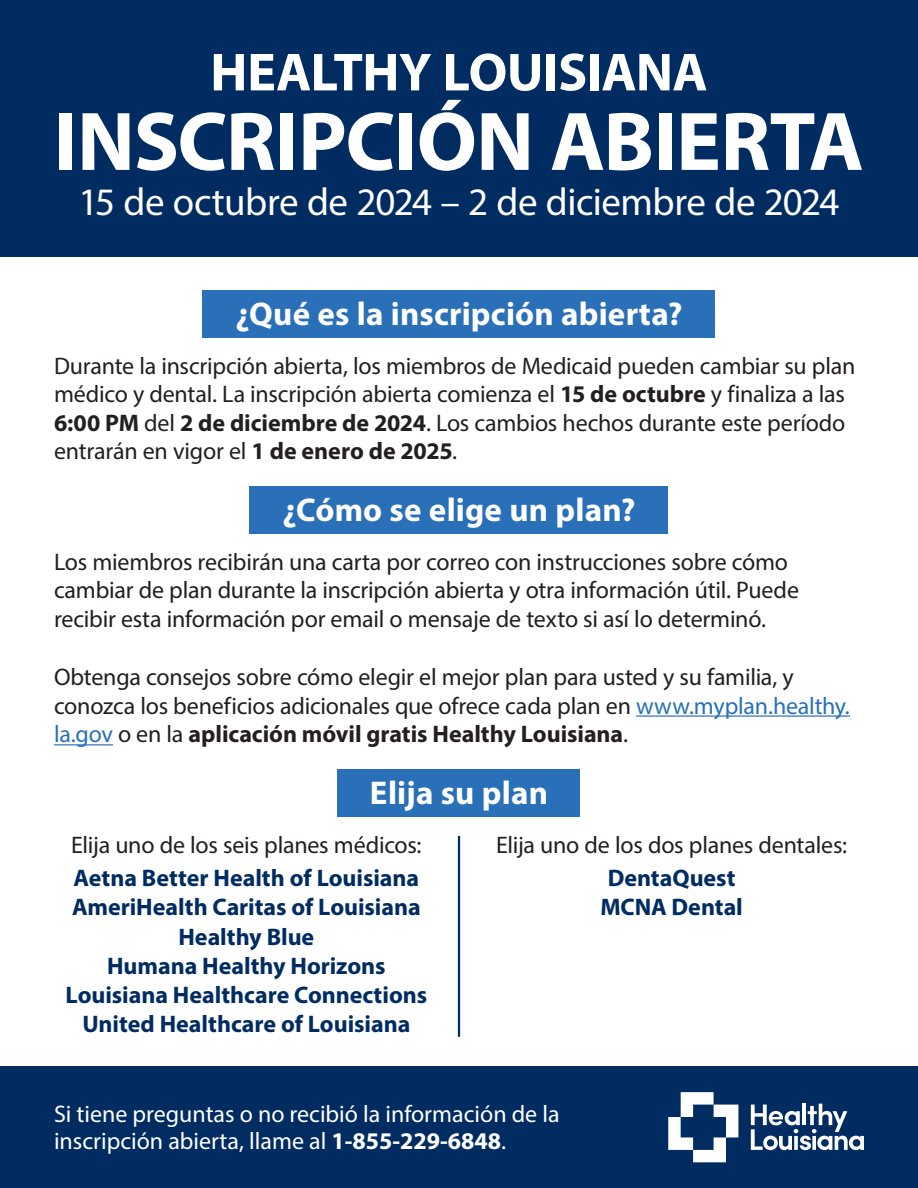
<style>
.page{position:relative;width:918px;height:1188px;background:#fff}
.page>*{position:absolute;margin:0;border:0;box-sizing:border-box;transform-origin:0 0}
.t1{font:700 84px "Myriad Pro";letter-spacing:-.01em;color:#fff}
.t2{font:700 54px "Myriad Pro";letter-spacing:-.01em;color:#fff}
.t3{font:39px "Myriad Pro";letter-spacing:-.015em;color:#fff}
.t4{font:700 33px "Myriad Pro";letter-spacing:.005em;color:#fff}
.t5{font:24px/28.8px "Myriad Pro";letter-spacing:-.01em;color:#231f20}
.t6{font:700 24px "Myriad Pro";letter-spacing:-.005em;color:#002c62}
.t7{font:24px/27px "Myriad Pro";color:#fff}
.s1{font-weight:700}
.s2{color:#2a70b8}
</style>
<div class="page">
<div style="left:0;top:0;width:918px;height:256px;background:#002c62"></div>
<div style="left:0;top:1066px;width:918px;height:122px;background:#002c62"></div>
<hr style="left:636px;top:715px;width:214px;height:2px;background:#2a70b8">
<hr style="left:54px;top:744px;width:59px;height:1px;background:#2a70b8">
<div style="left:202px;top:290px;width:514px;height:48px;background:#2a70b8"></div>
<div style="left:250px;top:486px;width:418px;height:47px;background:#2a70b8"></div>
<div style="left:338px;top:770px;width:242px;height:47px;background:#2a70b8"></div>
<svg style="left:668px;top:1092px;width:70px;height:70px"></svg>
<svg style="left:751px;top:1104px;width:113px;height:46px"></svg>
<hr style="left:458px;top:837px;width:2px;height:199px;background:#002c62">
<p class="t2" style="left:210px;top:37px;width:499px">HEALTHY LOUISIANA</p>
<p class="t1" style="left:54px;top:87px;width:812px">INSCRIPCIÓN ABIERTA</p>
<p class="t3" style="left:78px;top:178px;width:763px">15 de octubre de 2024 – 2 de diciembre de 2024</p>
<p class="t4" style="left:236px;top:292px;width:448px">¿Qué es la inscripción abierta?</p>
<p class="t5" style="left:54px;top:351px;width:803px;line-height:28.3px">Durante la inscripción abierta, los miembros de Medicaid pueden cambiar su plan médico y dental. La inscripción abierta comienza el <span class="s1">15 de octubre</span> y finaliza a las <span class="s1">6:00 PM</span> del <span class="s1">2 de diciembre de 2024</span>. Los cambios hechos durante este período entrarán en vigor el <span class="s1">1 de enero de 2025</span>.</p>
<p class="t4" style="left:283px;top:488px;width:354px">¿Cómo se elige un plan?</p>
<p class="t5" style="left:54px;top:547px;width:747px">Los miembros recibirán una carta por correo con instrucciones sobre cómo cambiar de plan durante la inscripción abierta y otra información útil. Puede recibir esta información por email o mensaje de texto si así lo determinó.</p>
<p class="t5" style="left:54px;top:662px;width:797px">Obtenga consejos sobre cómo elegir el mejor plan para usted y su familia, y conozca los beneficios adicionales que ofrece cada plan en <span class="s2">www.myplan.healthy. la.gov</span> o en la <span class="s1">aplicación móvil gratis Healthy Louisiana</span>.</p>
<p class="t4" style="left:370px;top:772px;width:180px">Elija su plan</p>
<p class="t5" style="left:71px;top:830px;width:352px">Elija uno de los seis planes médicos:</p>
<p class="t6" style="left:74px;top:862px;width:347px">Aetna Better Health of Louisiana</p>
<p class="t6" style="left:72px;top:892px;width:350px">AmeriHealth Caritas of Louisiana</p>
<p class="t6" style="left:178px;top:921px;width:137px">Healthy Blue</p>
<p class="t6" style="left:107px;top:950px;width:280px">Humana Healthy Horizons</p>
<p class="t6" style="left:66px;top:979px;width:363px">Louisiana Healthcare Connections</p>
<p class="t6" style="left:82px;top:1009px;width:329px">United Healthcare of Louisiana</p>
<p class="t5" style="left:496px;top:830px;width:353px">Elija uno de los dos planes dentales:</p>
<p class="t6" style="left:608px;top:862px;width:129px">DentaQuest</p>
<p class="t6" style="left:600px;top:892px;width:144px">MCNA Dental</p>
<p class="t7" style="left:54px;top:1100px;width:507px">Si tiene preguntas o no recibió la información de la inscripción abierta, llame al <span class="s1">1-855-229-6848</span>.</p>
</div>
